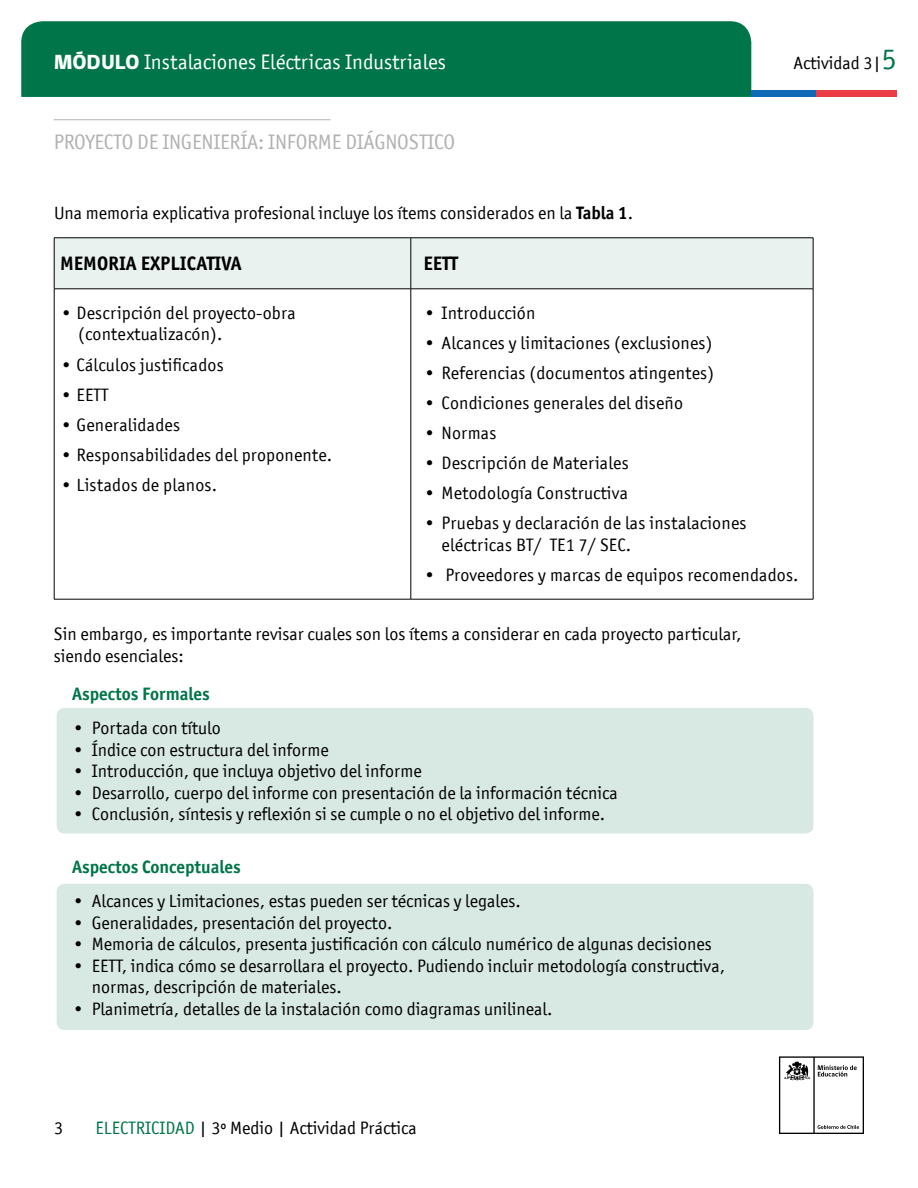
<style>
.page{position:relative;width:918px;height:1188px;background:#fff}
.page>*{position:absolute;margin:0;border:0;box-sizing:border-box;transform-origin:0 0}
.t1{font:21px "Officina San ITC";color:#fff}
.t2{font:21px "Officina San ITC";letter-spacing:-.01em;color:#b3b2b2}
.t3{font:700 19.5px "Officina San ITC";color:#000}
.t4{font:18px/21.6px "Officina San ITC";color:#000}
.t5{font:700 18px "Officina San ITC";color:#00754a}
.s1{font-family:"gob CL";font-weight:800}
.s2{font-size:30px;color:#00754a}
.s3{font-weight:700}
.s4{color:#00754a}
</style>
<div class="page">
<hr style="left:54px;top:119px;width:276px;height:1px;background:#b3b2b2">
<div style="left:21px;top:21px;width:730px;height:76px;background:#00754a"></div>
<div style="left:751px;top:90px;width:65px;height:7px;background:#0f69b4"></div>
<div style="left:816px;top:90px;width:81px;height:7px;background:#eb3c46"></div>
<svg style="left:779px;top:1056px;width:85px;height:78px"></svg>
<div style="left:55px;top:239px;width:758px;height:50px;background:#e9f2ef"></div>
<hr style="left:54px;top:289px;width:1px;height:310px;background:#000">
<hr style="left:411px;top:289px;width:1px;height:310px;background:#000">
<hr style="left:813px;top:289px;width:1px;height:310px;background:#000">
<hr style="left:54px;top:599px;width:357px;height:1px;background:#000">
<hr style="left:411px;top:599px;width:402px;height:1px;background:#000">
<hr style="left:54px;top:238px;width:1px;height:51px;background:#000">
<hr style="left:54px;top:238px;width:357px;height:1px;background:#000">
<hr style="left:411px;top:238px;width:402px;height:1px;background:#000">
<hr style="left:411px;top:238px;width:1px;height:51px;background:#000">
<hr style="left:813px;top:238px;width:1px;height:51px;background:#000">
<hr style="left:54px;top:289px;width:357px;height:1px;background:#000">
<hr style="left:411px;top:289px;width:402px;height:1px;background:#000">
<div style="left:56px;top:707px;width:758px;height:127px;background:#d8e8e2;border-radius:9px"></div>
<div style="left:56px;top:707px;width:758px;height:127px;border:1px solid #fff;border-radius:9px"></div>
<div style="left:56px;top:883px;width:758px;height:148px;background:#d8e8e2;border-radius:9px"></div>
<div style="left:56px;top:883px;width:758px;height:148px;border:1px solid #fff;border-radius:9px"></div>
<p class="t1" style="left:54px;top:50px;width:394px"><span class="s1">MÓDULO</span> Instalaciones Eléctricas Industriales</p>
<p class="t2" style="left:54px;top:130px;width:403px">PROYECTO DE INGENIERÍA: INFORME DIÁGNOSTICO</p>
<p class="t4" style="left:794px;top:52px;width:105px">Actividad 3|<span class="s2">5</span></p>
<p class="t4" style="left:54px;top:202px;width:581px">Una memoria explicativa profesional incluye los ítems considerados en la <span class="s3">Tabla 1</span>.</p>
<p class="t3" style="left:60px;top:252px;width:183px">MEMORIA EXPLICATIVA</p>
<p class="t3" style="left:424px;top:252px;width:36px">EETT</p>
<p class="t4" style="left:78px;top:302px;width:219px;text-indent:-18px">• Descripción del proyecto-obra (contextualizacón).</p>
<p class="t4" style="left:60px;top:354px;width:165px">• Cálculos justificados</p>
<p class="t4" style="left:60px;top:384px;width:50px">• EETT</p>
<p class="t4" style="left:60px;top:414px;width:121px">• Generalidades</p>
<p class="t4" style="left:60px;top:444px;width:274px">• Responsabilidades del proponente.</p>
<p class="t4" style="left:60px;top:474px;width:158px">• Listados de planos.</p>
<p class="t4" style="left:424px;top:302px;width:113px">• Introducción</p>
<p class="t4" style="left:424px;top:332px;width:290px">• Alcances y limitaciones (exclusiones)</p>
<p class="t4" style="left:424px;top:362px;width:292px">• Referencias (documentos atingentes)</p>
<p class="t4" style="left:424px;top:392px;width:261px">• Condiciones generales del diseño</p>
<p class="t4" style="left:424px;top:422px;width:74px">• Normas</p>
<p class="t4" style="left:424px;top:452px;width:207px">• Descripción de Materiales</p>
<p class="t4" style="left:424px;top:482px;width:206px">• Metodología Constructiva</p>
<p class="t4" style="left:442px;top:513px;width:306px;text-indent:-18px">• Pruebas y declaración de las instalaciones eléctricas BT/ TE1 7/ SEC.</p>
<p class="t4" style="left:424px;top:564px;width:377px">• Proveedores y marcas de equipos recomendados.</p>
<p class="t4" style="left:54px;top:623px;width:689px">Sin embargo, es importante revisar cuales son los ítems a considerar en cada proyecto particular, siendo esenciales:</p>
<p class="t5" style="left:72px;top:682px;width:139px">Aspectos Formales</p>
<p class="t4" style="left:72px;top:717px;width:150px">• Portada con título</p>
<p class="t4" style="left:72px;top:739px;width:258px">• Índice con estructura del informe</p>
<p class="t4" style="left:72px;top:760px;width:351px">• Introducción, que incluya objetivo del informe</p>
<p class="t4" style="left:72px;top:782px;width:547px">• Desarrollo, cuerpo del informe con presentación de la información técnica</p>
<p class="t4" style="left:72px;top:804px;width:534px">• Conclusión, síntesis y reflexión si se cumple o no el objetivo del informe.</p>
<p class="t5" style="left:72px;top:855px;width:170px">Aspectos Conceptuales</p>
<p class="t4" style="left:72px;top:890px;width:450px">• Alcances y Limitaciones, estas pueden ser técnicas y legales.</p>
<p class="t4" style="left:72px;top:912px;width:322px">• Generalidades, presentación del proyecto.</p>
<p class="t4" style="left:72px;top:933px;width:641px">• Memoria de cálculos, presenta justificación con cálculo numérico de algunas decisiones</p>
<p class="t4" style="left:92px;top:955px;width:635px;text-indent:-19px">• EETT, indica cómo se desarrollara el proyecto. Pudiendo incluir metodología constructiva, normas, descripción de materiales.</p>
<p class="t4" style="left:72px;top:998px;width:482px">• Planimetría, detalles de la instalación como diagramas unilineal.</p>
<p class="t4" style="left:54px;top:1117px;width:10px">3</p>
<p class="t4" style="left:95px;top:1117px;width:323px"><span class="s4">ELECTRICIDAD</span> | 3º Medio | Actividad Práctica</p>
</div>
